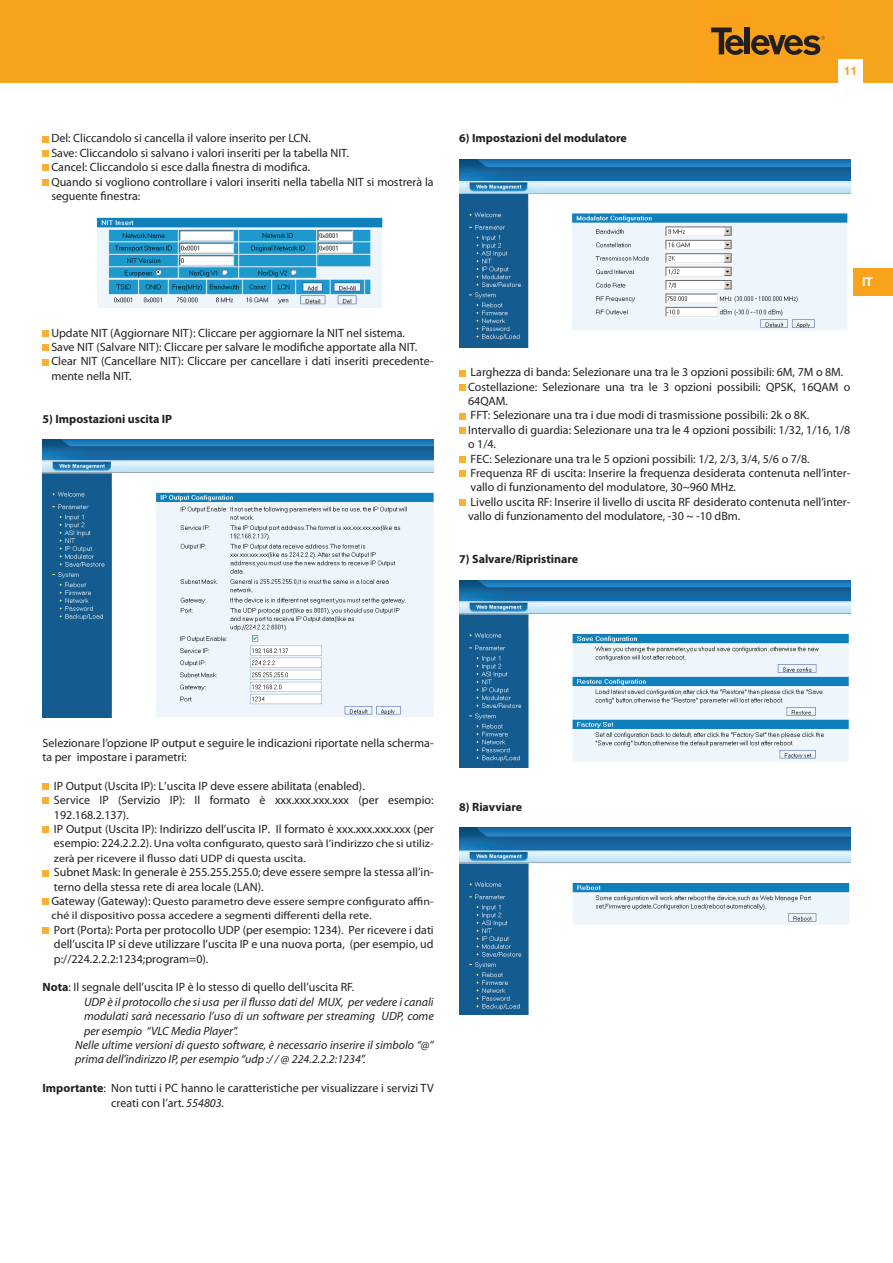
<style>
.page{position:relative;width:893px;height:1263px;background:#fff}
.page>*{position:absolute;margin:0;border:0;box-sizing:border-box;transform-origin:0 0}
.t1{font:12px/14.4px "Myriad Pro";color:#231f20}
.t2{font:italic 12px "Myriad Pro";color:#231f20}
.t3{font:700 12px "Myriad Pro";color:#231f20}
.t4{font:700 12px "Helvetica Neue LT Std";color:#fff}
.t5{font:700 12px "Helvetica Neue LT Std";color:#f9a21c}
.t6{font:10.8px/14.4px "Myriad Pro";color:#231f20;scale:1.11 1}
.s1{font-size:12px}
.s2{font-weight:700}
.s3{font-style:italic}
</style>
<div class="page">
<div style="left:0;top:0;width:893px;height:83px;background:#f5a41d"></div>
<div style="left:854px;top:268px;width:39px;height:28px;background:#f9a21c"></div>
<div style="left:696px;top:0;width:147px;height:83px;background:#f9a21c"></div>
<div style="left:745px;top:27px;width:5px;height:27px;background:#231f20"></div>
<svg style="left:711px;top:28px;width:34px;height:27px"></svg>
<svg style="left:751px;top:35px;width:74px;height:20px"></svg>
<div style="left:838px;top:59px;width:25px;height:25px;background:#fff"></div>
<svg style="left:43px;top:136px;width:6px;height:6px"></svg>
<div style="left:43px;top:150px;width:6px;height:7px;background:#fbb034"></div>
<svg style="left:43px;top:165px;width:6px;height:6px"></svg>
<svg style="left:43px;top:179px;width:6px;height:6px"></svg>
<img style="left:96px;top:217px;width:287px;height:91px">
<div style="left:43px;top:330px;width:6px;height:7px;background:#fbb034"></div>
<svg style="left:43px;top:345px;width:6px;height:6px"></svg>
<svg style="left:43px;top:359px;width:6px;height:6px"></svg>
<img style="left:43px;top:440px;width:391px;height:278px">
<div style="left:43px;top:783px;width:6px;height:7px;background:#fbb034"></div>
<svg style="left:43px;top:798px;width:6px;height:6px"></svg>
<svg style="left:43px;top:827px;width:6px;height:6px"></svg>
<svg style="left:43px;top:870px;width:6px;height:6px"></svg>
<svg style="left:43px;top:899px;width:6px;height:6px"></svg>
<div style="left:43px;top:927px;width:6px;height:7px;background:#fbb034"></div>
<img style="left:459px;top:159px;width:391px;height:188px">
<div style="left:459px;top:370px;width:7px;height:6px;background:#fbb034"></div>
<div style="left:459px;top:384px;width:7px;height:7px;background:#fbb034"></div>
<div style="left:459px;top:413px;width:7px;height:6px;background:#fbb034"></div>
<div style="left:459px;top:428px;width:7px;height:6px;background:#fbb034"></div>
<div style="left:459px;top:456px;width:7px;height:7px;background:#fbb034"></div>
<div style="left:459px;top:471px;width:7px;height:6px;background:#fbb034"></div>
<div style="left:459px;top:500px;width:7px;height:6px;background:#fbb034"></div>
<img style="left:459px;top:580px;width:391px;height:188px">
<img style="left:460px;top:828px;width:390px;height:186px">
<p class="t1" style="left:51px;top:131px;width:384px">Del: Cliccandolo si cancella il valore inserito per LCN.<br>Save: Cliccandolo si salvano i valori inseriti per la tabella NIT.<br>Cancel: Cliccandolo si esce dalla finestra di modifica.<br>Quando si vogliono controllare i valori inseriti nella tabella NIT si mostrerà la seguente finestra:</p>
<p class="t3" style="left:459px;top:130px;width:169px">6) Impostazioni del modulatore</p>
<p class="t5" style="left:844px;top:63px;width:15px">11</p>
<p class="t1" style="left:51px;top:325px;width:384px">Update NIT (Aggiornare NIT): Cliccare per aggiornare la NIT nel sistema.<br>Save NIT (Salvare NIT): Cliccare per salvare le modifiche apportate alla NIT.<br>Clear NIT (Cancellare NIT): Cliccare per cancellare i dati inseriti precedente&shy;mente nella NIT.</p>
<p class="t3" style="left:43px;top:411px;width:131px">5) Impostazioni uscita IP</p>
<p class="t4" style="left:862px;top:274px;width:12px">IT</p>
<p class="t1" style="left:468px;top:365px;width:384px">Larghezza di banda: Selezionare una tra le 3 opzioni possibili: 6M, 7M o 8M.<br>Costellazione: Selezionare una tra le 3 opzioni possibili: QPSK, 16QAM o 64QAM.<br>FFT: Selezionare una tra i due modi di trasmissione possibili: 2k o 8K.<br>Intervallo di guardia: Selezionare una tra le 4 opzioni possibili: 1/32, 1/16, 1/8 o 1/4.<br>FEC: Selezionare una tra le 5 opzioni possibili: 1/2, 2/3, 3/4, 5/6 o 7/8.<br>Frequenza RF di uscita: Inserire la frequenza desiderata contenuta nell’inter&shy;vallo di funzionamento del modulatore, 30~960 MHz.<br>Livello uscita RF: Inserire il livello di uscita RF desiderato contenuta nell’inter&shy;vallo di funzionamento del modulatore, -30 ~ -10 dBm.</p>
<p class="t3" style="left:459px;top:552px;width:121px">7) Salvare/Ripristinare</p>
<p class="t1" style="left:43px;top:735px;width:393px">Selezionare l’opzione IP output e seguire le indicazioni riportate nella scherma&shy;ta per impostare i parametri:</p>
<p class="t1" style="left:54px;top:778px;width:381px">IP Output (Uscita IP): L’uscita IP deve essere abilitata (enabled).<br>Service IP (Servizio IP): Il formato è xxx.xxx.xxx.xxx (per esempio:<br>192.168.2.137).<br>IP Output (Uscita IP): Indirizzo dell’uscita IP. Il formato è xxx.xxx.xxx.xxx (per</p>
<p class="t6" style="left:54px;top:836px;width:344px"><span class="s1">esempio: 224.2.2.2).</span> Una volta configurato, questo sarà l’indirizzo che si utiliz&shy;zerà per ricevere il flusso dati UDP di questa uscita.</p>
<p class="t1" style="left:54px;top:865px;width:381px">Subnet Mask: In generale è 255.255.255.0; deve essere sempre la stessa all’in&shy;terno della stessa rete di area locale (LAN).</p>
<p class="t6" style="left:51px;top:894px;width:346px"><span class="s1">Gateway (Gateway):</span> Questo parametro deve essere sempre configurato affin&shy;ché il dispositivo possa accedere a segmenti differenti della rete.</p>
<p class="t1" style="left:54px;top:922px;width:381px;text-align:justify">Port (Porta): Porta per protocollo UDP (per esempio: 1234). Per ricevere i dati dell’uscita IP si deve utilizzare l’uscita IP e una nuova porta, (per esempio, ud p://224.2.2.2:1234;program=0).</p>
<p class="t1" style="left:43px;top:980px;width:313px"><span class="s2">Nota</span>: Il segnale dell’uscita IP è lo stesso di quello dell’uscita RF.</p>
<p class="t2" style="left:84px;top:994px;width:351px">UDP è il protocollo che si usa per il flusso dati del MUX, per vedere i canali</p>
<p class="t2" style="left:84px;top:1009px;width:351px">modulati sarà necessario l’uso di un software per streaming UDP, come</p>
<p class="t2" style="left:84px;top:1023px;width:156px">per esempio “VLC Media Player”.</p>
<p class="t2" style="left:75px;top:1037px;width:360px">Nelle ultime versioni di questo software, è necessario inserire il simbolo “@”</p>
<p class="t2" style="left:75px;top:1052px;width:292px">prima dell’indirizzo IP, per esempio “udp :/ / @ 224.2.2.2:1234”.</p>
<p class="t1" style="left:111px;top:1081px;width:324px;text-indent:-69px"><span class="s2">Importante</span>: Non tutti i PC hanno le caratteristiche per visualizzare i servizi TV creati con l’art. <span class="s3">554803.</span></p>
<p class="t3" style="left:459px;top:799px;width:64px">8) Riavviare</p>
</div>
